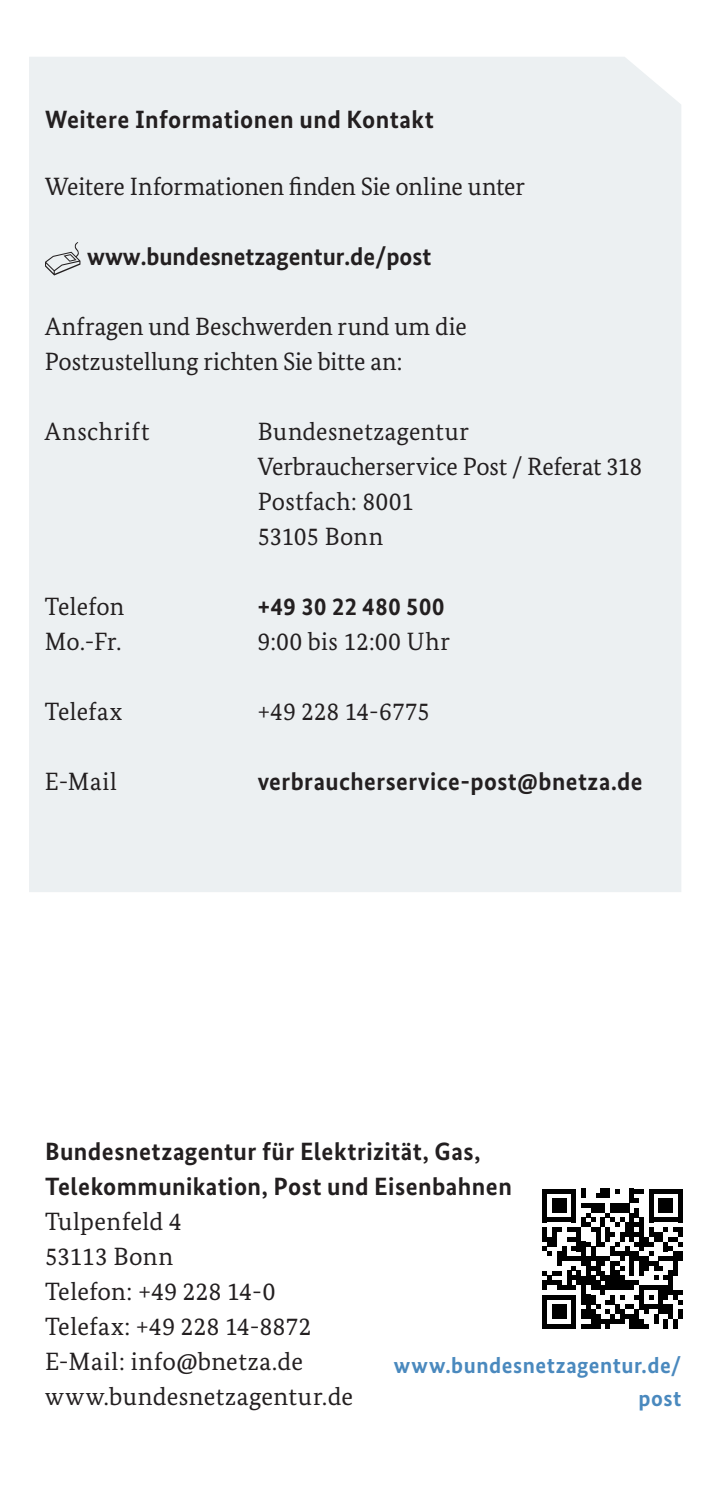
<style>
.page{position:relative;width:709px;height:1489px;background:#fff}
.page>*{position:absolute;margin:0;border:0;box-sizing:border-box;transform-origin:0 0}
.t1{font:25px/35px "Bundes Serif";letter-spacing:.005em;color:#231f20}
.t2{font:700 25px/35px "Bundes Sans";letter-spacing:.015em;color:#231f20}
.t3{font:25px "Bundes Serif";letter-spacing:.035em;color:#231f20}
.t4{font:700 22.5px/32.5px "Bundes Sans";letter-spacing:.025em;color:#4a89be;text-align:right}
</style>
<div class="page">
<div style="left:29px;top:57px;width:652px;height:835px;background:#ecf0f2"></div>
<svg style="left:45px;top:242px;width:35px;height:33px"></svg>
<svg style="left:542px;top:1188px;width:140px;height:140px"></svg>
<div style="left:677px;top:1309px;width:5px;height:9px;background:#000"></div>
<p class="t2" style="left:45px;top:101px;width:390px">Weitere Informationen und Kontakt</p>
<p class="t1" style="left:45px;top:169px;width:481px">Weitere Informationen finden Sie online unter</p>
<p class="t2" style="left:87px;top:239px;width:345px">www.bundesnetzagentur.de/post</p>
<p class="t1" style="left:45px;top:309px;width:423px">Anfragen und Beschwerden rund um die<br>Postzustellung richten Sie bitte an:</p>
<p class="t3" style="left:45px;top:416px;width:106px">Anschrift</p>
<p class="t1" style="left:258px;top:414px;width:386px">Bundesnetzagentur<br>Verbraucherservice Post / Referat 318<br>Postfach: 8001<br>53105 Bonn</p>
<p class="t1" style="left:45px;top:589px;width:81px">Telefon</p>
<p class="t2" style="left:258px;top:589px;width:188px">+49 30 22 480 500</p>
<p class="t1" style="left:45px;top:624px;width:78px">Mo.-Fr.</p>
<p class="t3" style="left:258px;top:626px;width:194px">9:00 bis 12:00 Uhr</p>
<p class="t1" style="left:45px;top:694px;width:79px">Telefax</p>
<p class="t1" style="left:258px;top:694px;width:173px">+49 228 14-6775</p>
<p class="t1" style="left:45px;top:764px;width:73px">E-Mail</p>
<p class="t2" style="left:258px;top:764px;width:386px">verbraucherservice-post@bnetza.de</p>
<p class="t2" style="left:45px;top:1133px;width:468px">Bundesnetzagentur für Elektrizität, Gas,<br>Telekommunikation, Post und Eisenbahnen</p>
<p class="t1" style="left:45px;top:1203px;width:310px">Tulpenfeld 4<br>53113 Bonn<br>Telefon: +49 228 14-0<br>Telefax: +49 228 14-8872<br>E-Mail: info@bnetza.de www.bundesnetzagentur.de</p>
<p class="t4" style="left:394px;top:1348px;width:289px">www.bundesnetzagentur.de/ post</p>
</div>
